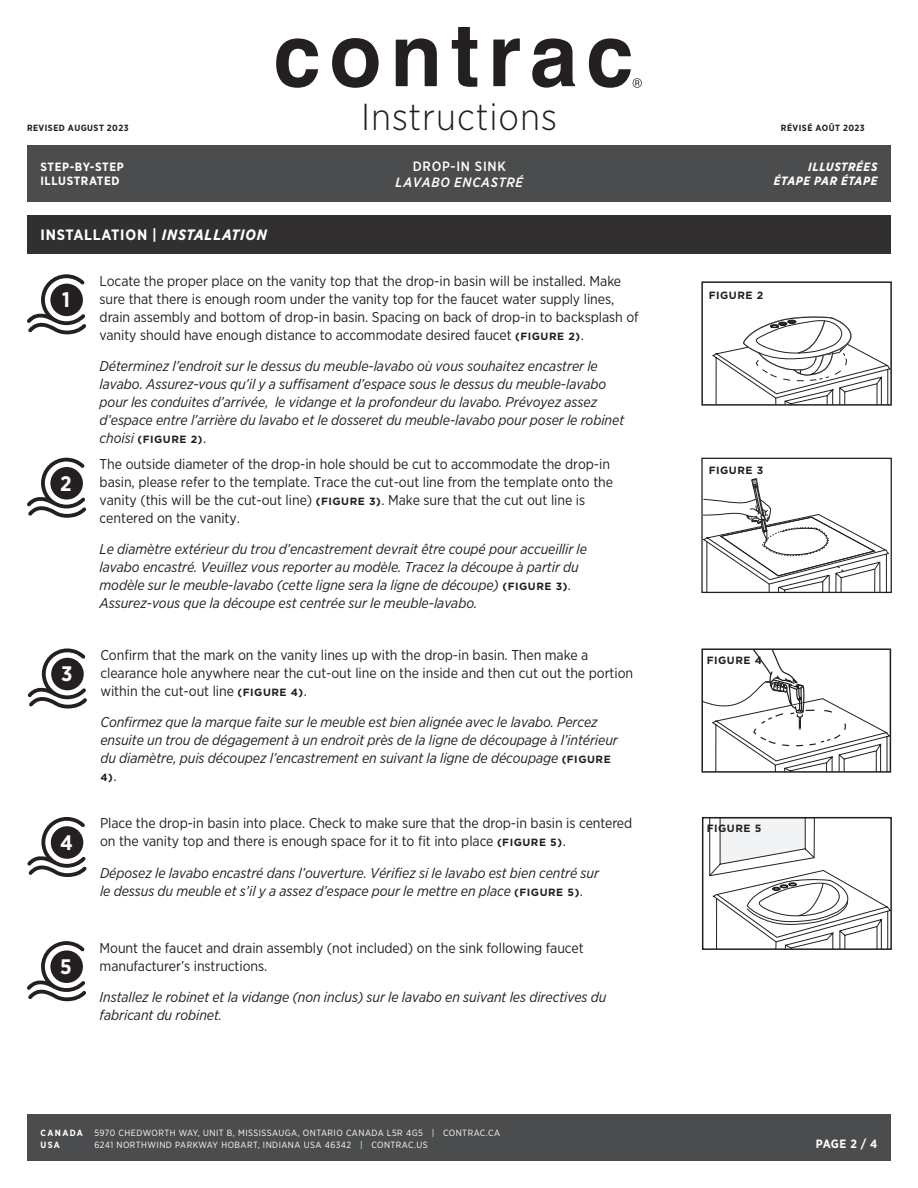
<style>
.page{position:relative;width:918px;height:1188px;background:#fff}
.page>*{position:absolute;margin:0;border:0;box-sizing:border-box;transform-origin:0 0}
.t1{font:300 37.5px "Gotham Narrow";letter-spacing:.025em;color:#231f20}
.t2{font:700 21px "Gotham Narrow";color:#fff}
.body___Header{font:700 15px "Gotham Narrow";letter-spacing:.05em;color:#fff}
.body___Content{font:italic 14.25px/18px "Gotham Narrow";letter-spacing:-.005em;color:#231f20}
.body___Content-2{font:14.25px/18px "Gotham Narrow";letter-spacing:-.005em;color:#231f20}
.t3{font:italic 500 13.5px "Gotham Narrow";letter-spacing:.05em;color:#fff}
.t4{font:500 13.5px "Gotham Narrow";letter-spacing:.05em;color:#fff}
.t5{font:700 12px/14.4px "Gotham Narrow";letter-spacing:.05em;color:#fff}
.t6{font:italic 700 12px/14.4px "Gotham Narrow";letter-spacing:.05em;color:#fff;text-align:right}
.body___Content-3{font:700 10.5px "Gotham";letter-spacing:.05em;color:#231f20}
.t7{font:9px "Gotham Narrow";letter-spacing:.05em;color:#fff}
.t8{font:700 9px "Gotham Narrow";letter-spacing:.05em;color:#231f20}
.t9{font:700 9px "Gotham Narrow";letter-spacing:.15em;color:#fff}
.s1{font-style:italic}
.s2{font-family:"Gotham";font-weight:700;font-size:10.5px}
.s3{font-family:"Gotham Narrow";font-weight:400;font-style:italic;font-size:14.25px}
.s4{font-family:"Gotham Narrow";font-weight:400;font-size:14.25px}
.s5{font-family:"Gotham";font-weight:700;font-style:normal;font-size:10.5px}
.s6{font-style:normal}
</style>
<div class="page">
<svg style="left:276px;top:38px;width:42px;height:50px"></svg>
<svg style="left:332px;top:38px;width:47px;height:50px"></svg>
<svg style="left:396px;top:38px;width:41px;height:48px"></svg>
<svg style="left:452px;top:27px;width:25px;height:60px"></svg>
<svg style="left:493px;top:38px;width:27px;height:48px"></svg>
<svg style="left:532px;top:38px;width:43px;height:50px"></svg>
<svg style="left:589px;top:38px;width:53px;height:50px"></svg>
<div style="left:27px;top:145px;width:864px;height:57px;background:#4b4c4d"></div>
<div style="left:27px;top:1115px;width:864px;height:46px;background:#4b4c4d"></div>
<div style="left:27px;top:215px;width:864px;height:39px;background:#312f30"></div>
<svg style="left:27px;top:941px;width:59px;height:60px"></svg>
<div style="left:50px;top:950px;width:33px;height:33px;background:#241f21;border-radius:50%"></div>
<svg style="left:27px;top:817px;width:60px;height:60px"></svg>
<div style="left:51px;top:826px;width:32px;height:33px;background:#241f21;border-radius:50%"></div>
<svg style="left:709px;top:817px;width:183px;height:133px"></svg>
<svg style="left:28px;top:648px;width:59px;height:61px"></svg>
<div style="left:51px;top:658px;width:33px;height:32px;background:#241f21;border-radius:50%"></div>
<svg style="left:704px;top:651px;width:184px;height:119px"></svg>
<div style="left:701px;top:648px;width:190px;height:125px;border:2px solid #231f20"></div>
<svg style="left:27px;top:458px;width:59px;height:60px"></svg>
<div style="left:50px;top:467px;width:33px;height:33px;background:#241f21;border-radius:50%"></div>
<div style="left:701px;top:458px;width:191px;height:135px;border:1px solid #231f20"></div>
<svg style="left:702px;top:479px;width:188px;height:114px"></svg>
<svg style="left:27px;top:274px;width:59px;height:60px"></svg>
<div style="left:50px;top:284px;width:33px;height:32px;background:#241f21;border-radius:50%"></div>
<svg style="left:712px;top:316px;width:177px;height:87px"></svg>
<div style="left:701px;top:281px;width:191px;height:125px;border:2px solid #231f20"></div>
<h1 class="t1" style="left:361px;top:94px;width:197px">Instructions</h1>
<p class="t4" style="left:413px;top:157px;width:94px">DROP-IN SINK</p>
<p class="t3" style="left:396px;top:174px;width:129px">LAVABO ENCASTRÉ</p>
<p class="t8" style="left:27px;top:122px;width:103px">REVISED AUGUST 2023</p>
<p class="t8" style="left:781px;top:122px;width:85px">RÉVISÉ AOÛT 2023</p>
<p class="t5" style="left:40px;top:159px;width:85px">STEP-BY-STEP<br>ILLUSTRATED</p>
<p class="t6" style="left:774px;top:159px;width:105px">ILLUSTRÉES<br>ÉTAPE PAR ÉTAPE</p>
<p class="body___Header" style="left:40px;top:225px;width:228px">INSTALLATION | <span class="s1">INSTALLATION</span></p>
<p class="body___Content-2" style="left:100px;top:271px;width:541px">Locate the proper place on the vanity top that the drop-in basin will be installed. Make sure that there is enough room under the vanity top for the faucet water supply lines, drain assembly and bottom of drop-in basin. Spacing on back of drop-in to backsplash of vanity should have enough distance to accommodate desired faucet <span class="s2">(FIGURE 2)</span>.</p>
<p class="body___Content" style="left:100px;top:357px;width:526px">Déterminez l’endroit sur le dessus du meuble-lavabo où vous souhaitez encastrer le lavabo. Assurez-vous qu’il y a suffisament d’espace sous le dessus du meuble-lavabo pour les conduites d’arrivée, le vidange et la profondeur du lavabo. Prévoyez assez d’espace entre l’arrière du lavabo et le dosseret du meuble-lavabo pour poser le robinet</p>
<p class="body___Content-3" style="left:100px;top:433px;width:108px"><span class="s3">choisi</span> (FIGURE 2)<span class="s4">.</span></p>
<p class="t2" style="left:62px;top:286px;width:9px">1</p>
<p class="body___Content-3" style="left:709px;top:288px;width:56px">FIGURE 2</p>
<p class="t2" style="left:60px;top:470px;width:13px">2</p>
<p class="t2" style="left:61px;top:660px;width:13px">3</p>
<p class="t2" style="left:60px;top:829px;width:14px">4</p>
<p class="t2" style="left:60px;top:953px;width:13px">5</p>
<p class="body___Content-2" style="left:100px;top:455px;width:515px">The outside diameter of the drop-in hole should be cut to accommodate the drop-in basin, please refer to the template. Trace the cut-out line from the template onto the vanity (this will be the cut-out line) <span class="s2">(FIGURE 3)</span>. Make sure that the cut out line is centered on the vanity.</p>
<p class="body___Content" style="left:100px;top:540px;width:489px">Le diamètre extérieur du trou d’encastrement devrait être coupé pour accueillir le lavabo encastré. Veuillez vous reporter au modèle. Tracez la découpe à partir du modèle sur le meuble-lavabo (cette ligne sera la ligne de découpe) <span class="s5">(FIGURE 3)</span><span class="s6">.<br></span>Assurez-vous que la découpe est centrée sur le meuble-lavabo.</p>
<p class="body___Content-2" style="left:100px;top:646px;width:534px">Confirm that the mark on the vanity lines up with the drop-in basin. Then make a clearance hole anywhere near the cut-out line on the inside and then cut out the portion within the cut-out line <span class="s2">(FIGURE 4)</span>.</p>
<p class="body___Content" style="left:100px;top:713px;width:519px">Confirmez que la marque faite sur le meuble est bien alignée avec le lavabo. Percez ensuite un trou de dégagement à un endroit près de la ligne de découpage à l’intérieur du diamètre, puis découpez l’encastrement en suivant la ligne de découpage <span class="s5">(FIGURE</span></p>
<p class="body___Content-3" style="left:100px;top:771px;width:18px">4)<span class="s4">.</span></p>
<p class="body___Content-2" style="left:100px;top:814px;width:534px">Place the drop-in basin into place. Check to make sure that the drop-in basin is centered on the vanity top and there is enough space for it to fit into place <span class="s2">(FIGURE 5)</span>.</p>
<p class="body___Content" style="left:100px;top:864px;width:501px">Déposez le lavabo encastré dans l’ouverture. Vérifiez si le lavabo est bien centré sur le dessus du meuble et s’il y a assez d’espace pour le mettre en place <span class="s5">(FIGURE 5)</span><span class="s6">.</span></p>
<p class="body___Content-2" style="left:100px;top:938px;width:486px">Mount the faucet and drain assembly (not included) on the sink following faucet manufacturer’s instructions.</p>
<p class="body___Content" style="left:100px;top:988px;width:508px">Installez le robinet et la vidange (non inclus) sur le lavabo en suivant les directives du fabricant du robinet.</p>
<p class="body___Content-3" style="left:709px;top:464px;width:56px">FIGURE 3</p>
<p class="body___Content-3" style="left:707px;top:653px;width:57px">FIGURE 4</p>
<p class="body___Content-3" style="left:707px;top:822px;width:56px">FIGURE 5</p>
<p class="t9" style="left:40px;top:1127px;width:44px">CANADA</p>
<p class="t7" style="left:94px;top:1127px;width:407px">5970 CHEDWORTH WAY, UNIT B, MISSISSAUGA, ONTARIO CANADA L5R 4G5 | CONTRAC.CA</p>
<p class="t9" style="left:40px;top:1139px;width:21px">USA</p>
<p class="t7" style="left:94px;top:1139px;width:335px">6241 NORTHWIND PARKWAY HOBART, INDIANA USA 46342 | CONTRAC.US</p>
<p class="t5" style="left:816px;top:1136px;width:63px">PAGE 2 / 4</p>
</div>
